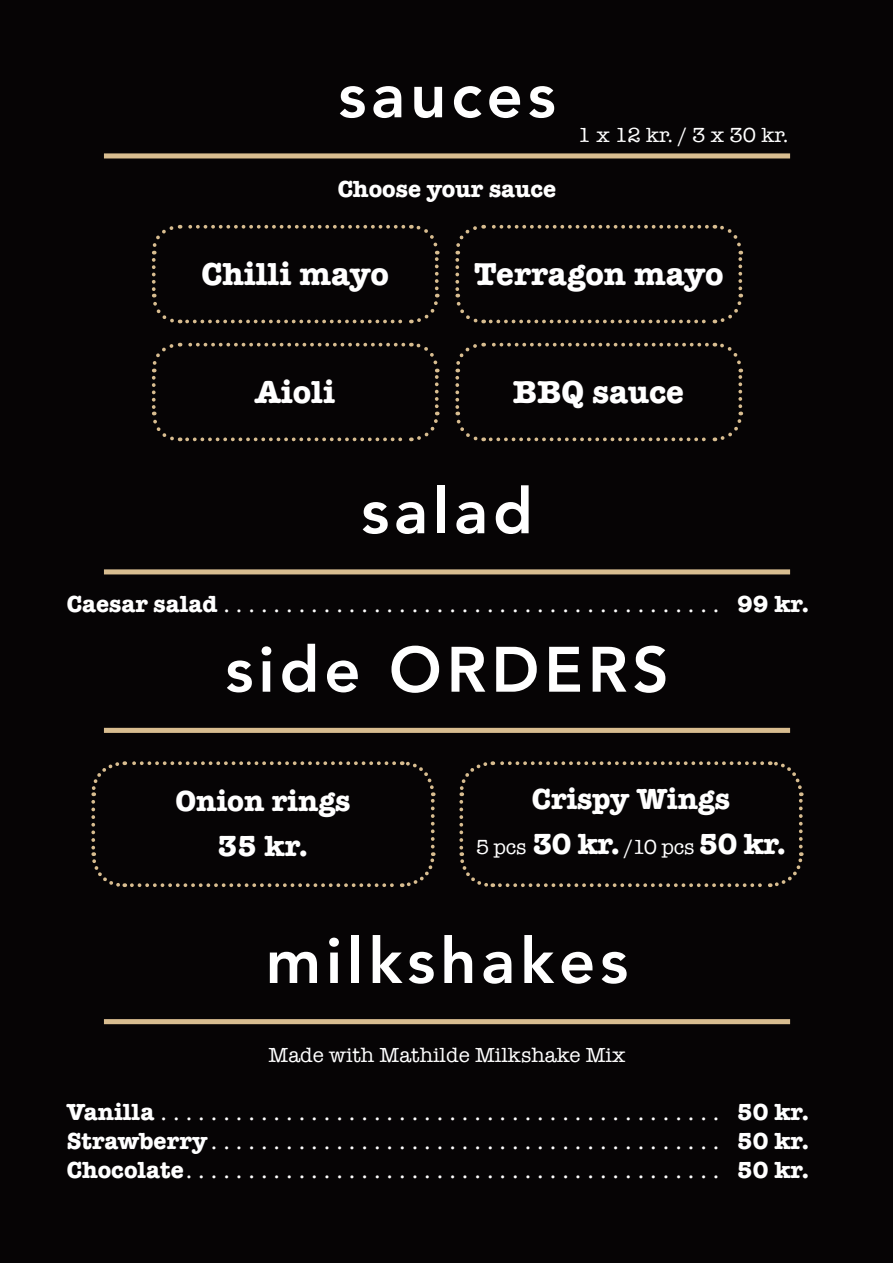
<style>
.page{position:relative;width:893px;height:1263px;background:#fff}
.page>*{position:absolute;margin:0;border:0;box-sizing:border-box;transform-origin:0 0}
.t1{font:800 63.45px "Avenir";letter-spacing:.075em;color:#fff}
.t2{font:700 32.7px "American Typewriter";color:#fff}
.t3{font:700 30px "American Typewriter";color:#fff}
.t4{font:24px "American Typewriter";color:#fff}
.t5{font:700 24px "American Typewriter";color:#fff}
.t6{font:21px "American Typewriter";color:#fff}
.s1{font-weight:700}
.s2{font-weight:700;font-size:30px}
</style>
<div class="page">
<div style="left:1px;top:0;width:892px;height:1263px;background:#060405"></div>
<div style="left:104px;top:728px;width:686px;height:5px;background:#d8bd90"></div>
<div style="left:104px;top:153px;width:686px;height:5px;background:#d8bd90"></div>
<div style="left:104px;top:1019px;width:686px;height:5px;background:#d8bd90"></div>
<svg style="left:91px;top:761px;width:345px;height:127px"></svg>
<svg style="left:459px;top:761px;width:345px;height:127px"></svg>
<svg style="left:151px;top:260px;width:30px;height:64px"></svg>
<svg style="left:187px;top:294px;width:253px;height:30px"></svg>
<svg style="left:411px;top:224px;width:29px;height:64px"></svg>
<svg style="left:152px;top:224px;width:251px;height:30px"></svg>
<svg style="left:455px;top:260px;width:29px;height:64px"></svg>
<svg style="left:491px;top:294px;width:253px;height:30px"></svg>
<svg style="left:714px;top:224px;width:30px;height:64px"></svg>
<svg style="left:455px;top:224px;width:252px;height:30px"></svg>
<svg style="left:151px;top:378px;width:30px;height:64px"></svg>
<svg style="left:187px;top:412px;width:253px;height:30px"></svg>
<svg style="left:411px;top:342px;width:29px;height:64px"></svg>
<svg style="left:152px;top:342px;width:251px;height:30px"></svg>
<svg style="left:455px;top:378px;width:29px;height:64px"></svg>
<svg style="left:491px;top:412px;width:253px;height:30px"></svg>
<svg style="left:714px;top:342px;width:30px;height:64px"></svg>
<svg style="left:455px;top:342px;width:252px;height:30px"></svg>
<div style="left:104px;top:569px;width:686px;height:5px;background:#d8bd90"></div>
<p class="t1" style="left:338px;top:46px;width:219px">sauces</p>
<p class="t5" style="left:338px;top:169px;width:220px">Choose your sauce</p>
<p class="t6" style="left:578px;top:119px;width:209px">1 x 12 kr. / 3 x 30 kr.</p>
<p class="t2" style="left:202px;top:245px;width:189px">Chilli mayo</p>
<p class="t2" style="left:474px;top:245px;width:251px">Terragon mayo</p>
<p class="t2" style="left:255px;top:364px;width:82px">Aioli</p>
<p class="t2" style="left:513px;top:364px;width:173px">BBQ sauce</p>
<p class="t1" style="left:361px;top:462px;width:173px">salad</p>
<p class="t4" style="left:67px;top:586px;width:744px"><span class="s1">Caesar salad</span> . . . . . . . . . . . . . . . . . . . . . . . . . . . . . . . . . . . . . . . . <span class="s1">99 kr.</span></p>
<p class="t1" style="left:225px;top:620px;width:445px">side ORDERS</p>
<p class="t3" style="left:175px;top:775px;width:177px">Onion rings</p>
<p class="t3" style="left:218px;top:820px;width:92px">35 kr.</p>
<p class="t3" style="left:532px;top:773px;width:200px">Crispy Wings</p>
<p class="t6" style="left:476px;top:831px;width:312px">5 pcs <span class="s2">30 kr.</span> /10 pcs <span class="s2">50 kr.</span></p>
<p class="t1" style="left:266px;top:911px;width:364px">milkshakes</p>
<p class="t6" style="left:269px;top:1039px;width:358px">Made with Mathilde Milkshake Mix</p>
<p class="t4" style="left:67px;top:1093px;width:744px"><span class="s1">Vanilla</span> . . . . . . . . . . . . . . . . . . . . . . . . . . . . . . . . . . . . . . . . . . . . . <span class="s1">50 kr.</span></p>
<p class="t4" style="left:67px;top:1122px;width:744px"><span class="s1">Strawberry</span> . . . . . . . . . . . . . . . . . . . . . . . . . . . . . . . . . . . . . . . . . <span class="s1">50 kr.</span></p>
<p class="t4" style="left:67px;top:1151px;width:744px"><span class="s1">Chocolate</span> . . . . . . . . . . . . . . . . . . . . . . . . . . . . . . . . . . . . . . . . . . . <span class="s1">50 kr.</span></p>
</div>
